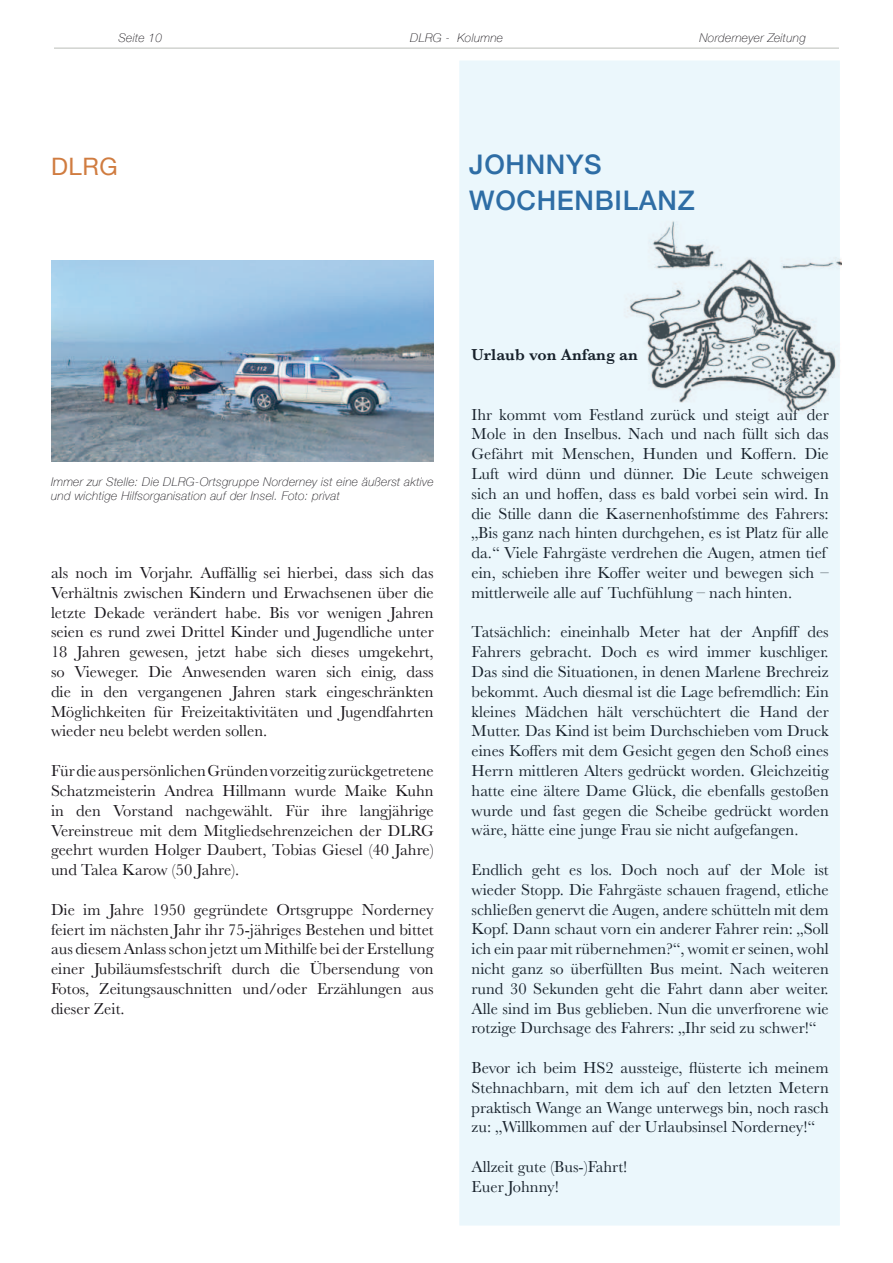
<style>
.page{position:relative;width:893px;height:1263px;background:#fff}
.page>*{position:absolute;margin:0;border:0;box-sizing:border-box;transform-origin:0 0}
.t1{font:500 27px/36px "Helvetica Neue";letter-spacing:.025em;color:#2e6da5}
.t2{font:24px "Helvetica Neue";color:#d07c40}
.t3{font:16.5px/19.8px "Baskerville";color:#1a171c;text-align:justify}
.t4{font:600 16.5px "Baskerville";color:#1a171c}
.t5{font:italic 100 12px/14.4px "Helvetica Neue";letter-spacing:.025em;color:#1a171c}
</style>
<div class="page">
<hr style="left:54px;top:47px;width:785px;height:2px;background:#d1d3d0">
<div style="left:458px;top:59px;width:383px;height:1168px;background:#ebf7fc;border:2px solid #fff"></div>
<img style="left:51px;top:260px;width:383px;height:201px">
<p class="t5" style="left:118px;top:32px;width:45px">Seite 10</p>
<p class="t5" style="left:410px;top:32px;width:94px">DLRG - Kolumne</p>
<p class="t5" style="left:699px;top:32px;width:108px">Norderneyer Zeitung</p>
<h2 class="t2" style="left:51px;top:154px;width:68px">DLRG</h2>
<h1 class="t1" style="left:469px;top:147px;width:227px">JOHNNYS<br>WOCHENBILANZ</h1>
<p class="t5" style="left:51px;top:475px;width:384px">Immer zur Stelle: Die DLRG-Ortsgruppe Norderney ist eine äußerst aktive und wichtige Hilfsorganisation auf der Insel. Foto: privat</p>
<p class="t3" style="left:51px;top:563px;width:384px">als noch im Vorjahr. Au昀昀ällig sei hierbei, dass sich das Verhältnis zwischen Kindern und Erwachsenen über die letzte Dekade verändert habe. Bis vor wenigen Jahren seien es rund zwei Drittel Kinder und Jugendliche unter 18 Jahren gewesen, jetzt habe sich dieses umgekehrt, so Vieweger. Die Anwesenden waren sich einig, dass die in den vergangenen Jahren stark eingeschränkten Möglichkeiten für Freizeitaktivitäten und Jugendfahrten wieder neu belebt werden sollen.</p>
<p class="t3" style="left:51px;top:761px;width:384px">Für die aus persönlichen Gründen vorzeitig zurückgetretene Schatzmeisterin Andrea Hillmann wurde Maike Kuhn in den Vorstand nachgewählt. Für ihre langjährige Vereinstreue mit dem Mitgliedsehrenzeichen der DLRG geehrt wurden Holger Daubert, Tobias Giesel (40 Jahre) und Talea Karow (50 Jahre).</p>
<p class="t3" style="left:51px;top:901px;width:384px">Die im Jahre 1950 gegründete Ortsgruppe Norderney feiert im nächsten Jahr ihr 75-jähriges Bestehen und bittet aus diesem Anlass schon jetzt um Mithilfe bei der Erstellung einer Jubiläumsfestschrift durch die Übersendung von Fotos, Zeitungsauschnitten und/oder Erzählungen aus dieser Zeit.</p>
<p class="t4" style="left:472px;top:349px;width:168px">Urlaub von Anfang an</p>
<p class="t3" style="left:472px;top:405px;width:359px;text-align:left">Ihr kommt vom Festland zurück und steigt auf der Mole in den Inselbus. Nach und nach füllt sich das Gefährt mit Menschen, Hunden und Ko昀昀ern. Die Luft wird dünn und dünner. Die Leute schweigen sich an und ho昀昀en, dass es bald vorbei sein wird. In die Stille dann die Kasernenhofstimme des Fahrers: „Bis ganz nach hinten durchgehen, es ist Platz für alle da.“ Viele Fahrgäste verdrehen die Augen, atmen tief ein, schieben ihre Ko昀昀er weiter und bewegen sich – mittlerweile alle auf Tuchfühlung – nach hinten.</p>
<p class="t3" style="left:472px;top:622px;width:359px">Tatsächlich: eineinhalb Meter hat der Anp昀椀昀昀 des Fahrers gebracht. Doch es wird immer kuschliger.<br>Das sind die Situationen, in denen Marlene Brechreiz bekommt. Auch diesmal ist die Lage befremdlich: Ein kleines Mädchen hält verschüchtert die Hand der Mutter. Das Kind ist beim Durchschieben vom Druck eines Ko昀昀ers mit dem Gesicht gegen den Schoß eines Herrn mittleren Alters gedrückt worden. Gleichzeitig hatte eine ältere Dame Glück, die ebenfalls gestoßen wurde und fast gegen die Scheibe gedrückt worden wäre, hätte eine junge Frau sie nicht aufgefangen.</p>
<p class="t3" style="left:472px;top:860px;width:359px">Endlich geht es los. Doch noch auf der Mole ist wieder Stopp. Die Fahrgäste schauen fragend, etliche schließen genervt die Augen, andere schütteln mit dem Kopf. Dann schaut vorn ein anderer Fahrer rein: „Soll ich ein paar mit rübernehmen?“, womit er seinen, wohl nicht ganz so überfüllten Bus meint. Nach weiteren rund 30 Sekunden geht die Fahrt dann aber weiter.<br>Alle sind im Bus geblieben. Nun die unverfrorene wie rotzige Durchsage des Fahrers: „Ihr seid zu schwer!“</p>
<p class="t3" style="left:472px;top:1058px;width:359px">Bevor ich beim HS2 aussteige, 昀氀üsterte ich meinem Stehnachbarn, mit dem ich auf den letzten Metern praktisch Wange an Wange unterwegs bin, noch rasch zu: „Willkommen auf der Urlaubsinsel Norderney!“</p>
<p class="t3" style="left:472px;top:1157px;width:157px">Allzeit gute (Bus-)Fahrt!<br>Euer Johnny!</p>
</div>
